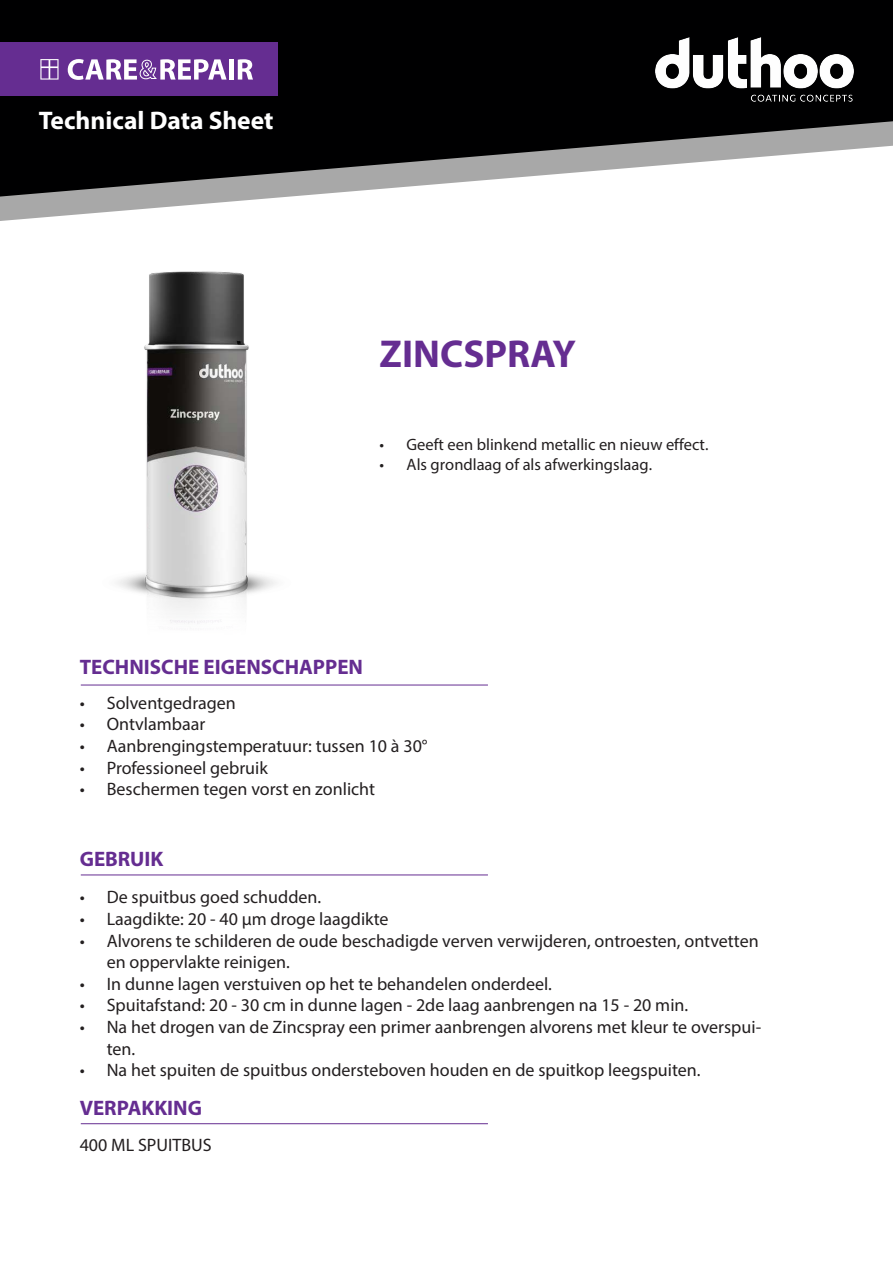
<style>
.page{position:relative;width:893px;height:1263px;background:#fff}
.page>*{position:absolute;margin:0;border:0;box-sizing:border-box;transform-origin:0 0}
.t1{font:700 39px "Myriad Pro";color:#652d91}
.t2{font:700 25.5px "Myriad Pro";color:#fff}
.t3{font:700 21px "Myriad Pro";color:#652d91}
.t4{font:18px/21.6px "Myriad Pro";color:#231f20}
.t5{font:16.5px "Myriad Pro";color:#231f20}
</style>
<div class="page">
<div style="left:0;top:0;width:893px;height:660px;background:#000001"></div>
<svg style="left:0;top:131px;width:893px;height:554px;background:#eee"></svg>
<div style="left:0;top:43px;width:278px;height:53px;background:#652d91"></div>
<svg style="left:68px;top:59px;width:159px;height:21px"></svg>
<div style="left:229px;top:59px;width:5px;height:21px;background:#fff"></div>
<svg style="left:238px;top:59px;width:15px;height:21px"></svg>
<svg style="left:40px;top:59px;width:19px;height:21px"></svg>
<img style="left:11px;top:153px;width:371px;height:533px">
<hr style="left:81px;top:874px;width:407px;height:1px;background:#652d91">
<hr style="left:81px;top:1123px;width:407px;height:1px;background:#652d91">
<hr style="left:81px;top:685px;width:407px;height:1px;background:#652d91">
<img style="left:656px;top:38px;width:197px;height:63px">
<p class="t2" style="left:39px;top:103px;width:236px">Technical Data Sheet</p>
<p class="t1" style="left:380px;top:329px;width:198px">ZINCSPRAY</p>
<p class="t5" style="left:380px;top:434px;width:330px">• Geeft een blinkend metallic en nieuw effect.</p>
<p class="t5" style="left:380px;top:454px;width:274px">• Als grondlaag of als afwerkingslaag.</p>
<p class="t3" style="left:80px;top:653px;width:285px">TECHNISCHE EIGENSCHAPPEN</p>
<p class="t4" style="left:80px;top:692px;width:158px">• Solventgedragen</p>
<p class="t4" style="left:80px;top:713px;width:127px">• Ontvlambaar</p>
<p class="t4" style="left:80px;top:735px;width:349px">• Aanbrengingstemperatuur: tussen 10 à 30°</p>
<p class="t4" style="left:80px;top:756px;width:190px">• Professioneel gebruik</p>
<p class="t4" style="left:80px;top:778px;width:297px">• Beschermen tegen vorst en zonlicht</p>
<p class="t3" style="left:80px;top:845px;width:85px">GEBRUIK</p>
<p class="t4" style="left:80px;top:886px;width:243px">• De spuitbus goed schudden.</p>
<p class="t4" style="left:80px;top:908px;width:310px">• Laagdikte: 20 - 40 µm droge laagdikte</p>
<p class="t4" style="left:107px;top:929px;width:653px;text-indent:-27px">• Alvorens te schilderen de oude beschadigde verven verwijderen, ontroesten, ontvetten en oppervlakte reinigen.</p>
<p class="t4" style="left:80px;top:973px;width:474px">• In dunne lagen verstuiven op het te behandelen onderdeel.</p>
<p class="t4" style="left:80px;top:994px;width:610px">• Spuitafstand: 20 - 30 cm in dunne lagen - 2de laag aanbrengen na 15 - 20 min.</p>
<p class="t4" style="left:107px;top:1016px;width:656px;text-indent:-27px">• Na het drogen van de Zincspray een primer aanbrengen alvorens met kleur te overspui&shy;ten.</p>
<p class="t4" style="left:80px;top:1059px;width:622px">• Na het spuiten de spuitbus ondersteboven houden en de spuitkop leegspuiten.</p>
<p class="t3" style="left:80px;top:1094px;width:124px">VERPAKKING</p>
<p class="t4" style="left:80px;top:1134px;width:133px">400 ML SPUITBUS</p>
</div>
